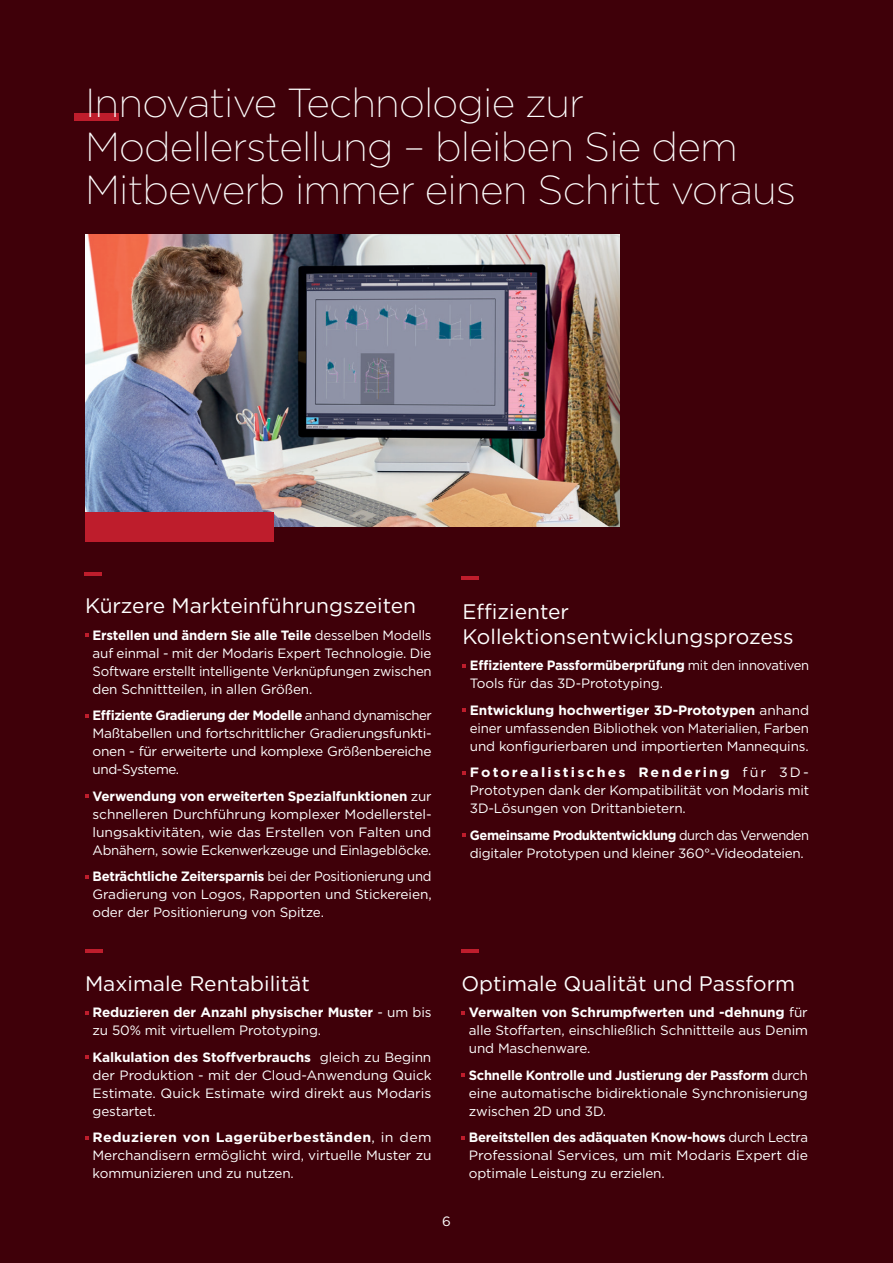
<style>
.page{position:relative;width:893px;height:1263px;background:#3f0009}
.page>*{position:absolute;margin:0;border:0;box-sizing:border-box;transform-origin:0 0}
.t1{font:200 40.5px/43.5px "Gotham";letter-spacing:-.02em;color:#fff}
.t2{font:21px/25.2px "Gotham";color:#fff}
.t3{font:13.5px/18px "Gotham";letter-spacing:-.01em;color:#fff;text-align:justify}
.t4{font:13.5px/18px "Gotham";letter-spacing:-.01em;color:#fff;text-align:justify;scale:1.05 1}
.t5{font:13.5px/18px "Gotham";letter-spacing:-.01em;color:#fff;scale:.95 1}
.t6{font:13.5px/18px "Gotham";letter-spacing:-.01em;color:#fff;scale:.96 1}
.s1{font-weight:700}
</style>
<div class="page">
<hr style="left:84px;top:572px;width:17px;height:3px;background:#be1d2c">
<hr style="left:461px;top:576px;width:18px;height:4px;background:#be1d2c">
<hr style="left:85px;top:949px;width:17px;height:4px;background:#be1d2c">
<hr style="left:461px;top:949px;width:18px;height:4px;background:#be1d2c">
<svg style="left:85px;top:633px;width:4px;height:4px"></svg>
<svg style="left:85px;top:714px;width:4px;height:4px"></svg>
<svg style="left:85px;top:794px;width:4px;height:4px"></svg>
<svg style="left:85px;top:875px;width:4px;height:4px"></svg>
<svg style="left:462px;top:664px;width:4px;height:3px"></svg>
<svg style="left:462px;top:708px;width:4px;height:4px"></svg>
<svg style="left:462px;top:771px;width:4px;height:3px"></svg>
<svg style="left:462px;top:833px;width:4px;height:4px"></svg>
<svg style="left:85px;top:1011px;width:4px;height:3px"></svg>
<svg style="left:85px;top:1055px;width:4px;height:4px"></svg>
<svg style="left:85px;top:1136px;width:4px;height:3px"></svg>
<svg style="left:461px;top:1011px;width:4px;height:3px"></svg>
<svg style="left:461px;top:1073px;width:4px;height:4px"></svg>
<svg style="left:461px;top:1136px;width:4px;height:3px"></svg>
<div style="left:74px;top:114px;width:45px;height:7px;background:#be1d2c"></div>
<img style="left:85px;top:234px;width:535px;height:292px">
<div style="left:85px;top:512px;width:188px;height:30px;background:#be1d2c"></div>
<h1 class="t1" style="left:85px;top:80px;width:713px">Innovative Technologie zur<br>Modellerstellung – bleiben Sie dem<br>Mitbewerb immer einen Schritt voraus</h1>
<h2 class="t2" style="left:85px;top:593px;width:333px">Kürzere Markteinführungszeiten</h2>
<p class="t3" style="left:93px;top:626px;width:341px"><span class="s1">Erstellen und ändern Sie alle Teile</span> desselben Modells auf einmal - mit der Modaris Expert Technologie. Die Software erstellt intelligente Verknüpfungen zwischen den Schnittteilen, in allen Größen.</p>
<p class="t3" style="left:93px;top:706px;width:341px"><span class="s1">Effiziente Gradierung der Modelle</span> anhand dynamischer Maßtabellen und fortschrittlicher Gradierungsfunkti&shy;onen - für erweiterte und komplexe Größenbereiche und-Systeme.</p>
<p class="t3" style="left:93px;top:787px;width:341px"><span class="s1">Verwendung von erweiterten Spezialfunktionen</span> zur schnelleren Durchführung komplexer Modellerstel&shy;lungsaktivitäten, wie das Erstellen von Falten und Abnähern, sowie Eckenwerkzeuge und Einlageblöcke.</p>
<p class="t3" style="left:93px;top:867px;width:341px"><span class="s1">Beträchtliche Zeitersparnis</span> bei der Positionierung und Gradierung von Logos, Rapporten und Stickereien, oder der Positionierung von Spitze.</p>
<h2 class="t2" style="left:462px;top:598px;width:333px">Effizienter<br>Kollektionsentwicklungsprozess</h2>
<p class="t6" style="left:470px;top:656px;width:355px"><span class="s1">Effizientere Passformüberprüfung</span> mit den innovativen<br>Tools für das 3D-Prototyping.</p>
<p class="t3" style="left:470px;top:701px;width:341px"><span class="s1">Entwicklung hochwertiger 3D-Prototypen</span> anhand einer umfassenden Bibliothek von Materialien, Farben und konfigurierbaren und importierten Mannequins.</p>
<p class="t4" style="left:470px;top:763px;width:325px"><span class="s1">Fotorealistisches Rendering</span> für 3D-Prototypen dank der Kompatibilität von Modaris mit 3D-Lösungen von Drittanbietern.</p>
<p class="t5" style="left:470px;top:826px;width:358px"><span class="s1">Gemeinsame Produktentwicklung</span> durch das Verwenden digitaler Prototypen und kleiner 360°-Videodateien.</p>
<h2 class="t2" style="left:85px;top:970px;width:226px">Maximale Rentabilität</h2>
<p class="t3" style="left:93px;top:1003px;width:341px"><span class="s1">Reduzieren der Anzahl physischer Muster</span> - um bis zu 50% mit virtuellem Prototyping.</p>
<p class="t3" style="left:93px;top:1048px;width:341px"><span class="s1">Kalkulation des Stoffverbrauchs</span> gleich zu Beginn der Produktion - mit der Cloud-Anwendung Quick Estimate. Quick Estimate wird direkt aus Modaris gestartet.</p>
<p class="t4" style="left:93px;top:1128px;width:324px"><span class="s1">Reduzieren von Lagerüberbeständen</span>, in dem Merchandisern ermöglicht wird, virtuelle Muster zu kommunizieren und zu nutzen.</p>
<h2 class="t2" style="left:461px;top:970px;width:335px">Optimale Qualität und Passform</h2>
<p class="t3" style="left:469px;top:1003px;width:341px"><span class="s1">Verwalten von Schrumpfwerten und -dehnung</span> für alle Stoffarten, einschließlich Schnittteile aus Denim und Maschenware.</p>
<p class="t3" style="left:469px;top:1066px;width:341px"><span class="s1">Schnelle Kontrolle und Justierung der Passform</span> durch eine automatische bidirektionale Synchronisierung zwischen 2D und 3D.</p>
<p class="t3" style="left:469px;top:1128px;width:341px"><span class="s1">Bereitstellen des adäquaten Know-hows</span> durch Lectra Professional Services, um mit Modaris Expert die optimale Leistung zu erzielen.</p>
<p class="t3" style="left:442px;top:1212px;width:10px">6</p>
</div>
